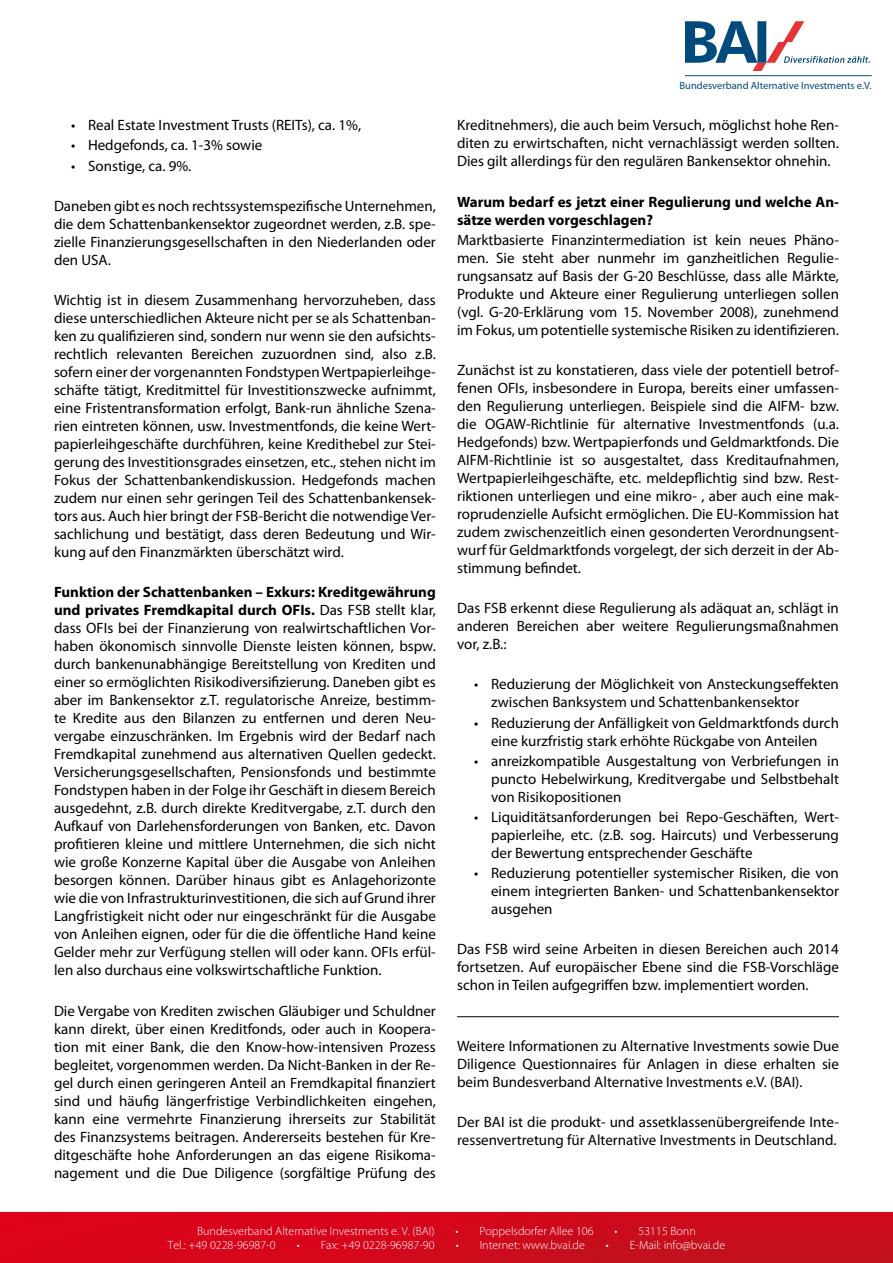
<style>
.page{position:relative;width:893px;height:1263px;background:#fff}
.page>*{position:absolute;margin:0;border:0;box-sizing:border-box;transform-origin:0 0}
.t1{font:15px/18px "Myriad Pro";color:#000;text-align:justify}
.t2{font:700 15px/18px "Myriad Pro";color:#000}
.t3{font:300 12px "Myriad Pro";color:#fff}
.t4{font:10.5px "Myriad Pro";color:#004b7c}
.s1{font-weight:700}
</style>
<div class="page">
<div style="left:0;top:1209px;width:893px;height:54px;background:#000;opacity:.3"></div>
<svg style="left:0;top:1212px;width:893px;height:51px;background:#d1081a"></svg>
<svg style="left:685px;top:21px;width:185px;height:49px"></svg>
<hr style="left:685px;top:75px;width:187px;height:1px;background:#004b7c">
<hr style="left:457px;top:1016px;width:382px;height:1px;background:#000">
<p class="t1" style="left:71px;top:117px;width:292px">• Real Estate Investment Trusts (REITs), ca. 1%,</p>
<p class="t1" style="left:71px;top:137px;width:193px">• Hedgefonds, ca. 1-3% sowie</p>
<p class="t1" style="left:71px;top:157px;width:122px">• Sonstige, ca. 9%.</p>
<p class="t1" style="left:54px;top:197px;width:383px">Daneben gibt es noch rechtssystemspezifische Unternehmen, die dem Schattenbankensektor zugeordnet werden, z.B. spe&shy;zielle Finanzierungsgesellschaften in den Niederlanden oder den USA.</p>
<p class="t1" style="left:54px;top:291px;width:383px">Wichtig ist in diesem Zusammenhang hervorzuheben, dass diese unterschiedlichen Akteure nicht per se als Schattenban&shy;ken zu qualifizieren sind, sondern nur wenn sie den aufsichts&shy;rechtlich relevanten Bereichen zuzuordnen sind, also z.B. sofern einer der vorgenannten Fondstypen Wertpapierleihge&shy;schäfte tätigt, Kreditmittel für Investitionszwecke aufnimmt, eine Fristentransformation erfolgt, Bank-run ähnliche Szena&shy;rien eintreten können, usw. Investmentfonds, die keine Wert&shy;papierleihgeschäfte durchführen, keine Kredithebel zur Stei&shy;gerung des Investitionsgrades einsetzen, etc., stehen nicht im Fokus der Schattenbankendiskussion. Hedgefonds machen zudem nur einen sehr geringen Teil des Schattenbankensek&shy;tors aus. Auch hier bringt der FSB-Bericht die notwendige Ver&shy;sachlichung und bestätigt, dass deren Bedeutung und Wir&shy;kung auf den Finanzmärkten überschätzt wird.</p>
<p class="t1" style="left:54px;top:584px;width:383px"><span class="s1">Funktion der Schattenbanken – Exkurs: Kreditgewährung und privates Fremdkapital durch OFIs.</span> Das FSB stellt klar, dass OFIs bei der Finanzierung von realwirtschaftlichen Vor&shy;haben ökonomisch sinnvolle Dienste leisten können, bspw. durch bankenunabhängige Bereitstellung von Krediten und einer so ermöglichten Risikodiversifizierung. Daneben gibt es aber im Bankensektor z.T. regulatorische Anreize, bestimm&shy;te Kredite aus den Bilanzen zu entfernen und deren Neu&shy;vergabe einzuschränken. Im Ergebnis wird der Bedarf nach Fremdkapital zunehmend aus alternativen Quellen gedeckt.<br>Versicherungsgesellschaften, Pensionsfonds und bestimmte Fondstypen haben in der Folge ihr Geschäft in diesem Bereich ausgedehnt, z.B. durch direkte Kreditvergabe, z.T. durch den Aufkauf von Darlehensforderungen von Banken, etc. Davon profitieren kleine und mittlere Unternehmen, die sich nicht wie große Konzerne Kapital über die Ausgabe von Anleihen besorgen können. Darüber hinaus gibt es Anlagehorizonte wie die von Infrastrukturinvestitionen, die sich auf Grund ihrer Langfristigkeit nicht oder nur eingeschränkt für die Ausgabe von Anleihen eignen, oder für die die öffentliche Hand keine Gelder mehr zur Verfügung stellen will oder kann. OFIs erfül&shy;len also durchaus eine volkswirtschaftliche Funktion.</p>
<p class="t1" style="left:54px;top:1002px;width:383px">Die Vergabe von Krediten zwischen Gläubiger und Schuldner kann direkt, über einen Kreditfonds, oder auch in Koopera&shy;tion mit einer Bank, die den Know-how-intensiven Prozess begleitet, vorgenommen werden. Da Nicht-Banken in der Re&shy;gel durch einen geringeren Anteil an Fremdkapital finanziert sind und häufig längerfristige Verbindlichkeiten eingehen, kann eine vermehrte Finanzierung ihrerseits zur Stabilität des Finanzsystems beitragen. Andererseits bestehen für Kre&shy;ditgeschäfte hohe Anforderungen an das eigene Risikoma&shy;nagement und die Due Diligence (sorgfältige Prüfung des</p>
<p class="t4" style="left:679px;top:80px;width:194px">Bundesverband Alternative Investments e.V.</p>
<p class="t1" style="left:457px;top:117px;width:383px">Kreditnehmers), die auch beim Versuch, möglichst hohe Ren&shy;diten zu erwirtschaften, nicht vernachlässigt werden sollten.<br>Dies gilt allerdings für den regulären Bankensektor ohnehin.</p>
<p class="t2" style="left:457px;top:193px;width:383px">Warum bedarf es jetzt einer Regulierung und welche An&shy;sätze werden vorgeschlagen?</p>
<p class="t1" style="left:457px;top:231px;width:383px">Marktbasierte Finanzintermediation ist kein neues Phäno&shy;men. Sie steht aber nunmehr im ganzheitlichen Regulie&shy;rungsansatz auf Basis der G-20 Beschlüsse, dass alle Märkte, Produkte und Akteure einer Regulierung unterliegen sollen (vgl. G-20-Erklärung vom 15. November 2008), zunehmend im Fokus, um potentielle systemische Risiken zu identifizieren.</p>
<p class="t1" style="left:457px;top:361px;width:383px">Zunächst ist zu konstatieren, dass viele der potentiell betrof&shy;fenen OFIs, insbesondere in Europa, bereits einer umfassen&shy;den Regulierung unterliegen. Beispiele sind die AIFM- bzw. die OGAW-Richtlinie für alternative Investmentfonds (u.a.<br>Hedgefonds) bzw. Wertpapierfonds und Geldmarktfonds. Die AIFM-Richtlinie ist so ausgestaltet, dass Kreditaufnahmen, Wertpapierleihgeschäfte, etc. meldepflichtig sind bzw. Rest&shy;riktionen unterliegen und eine mikro- , aber auch eine mak&shy;roprudenzielle Aufsicht ermöglichen. Die EU-Kommission hat zudem zwischenzeitlich einen gesonderten Verordnungsent&shy;wurf für Geldmarktfonds vorgelegt, der sich derzeit in der Ab&shy;stimmung befindet.</p>
<p class="t1" style="left:457px;top:599px;width:383px">Das FSB erkennt diese Regulierung als adäquat an, schlägt in anderen Bereichen aber weitere Regulierungsmaßnahmen vor, z.B.:</p>
<p class="t1" style="left:491px;top:676px;width:349px;text-indent:-17px">• Reduzierung der Möglichkeit von Ansteckungseffekten zwischen Banksystem und Schattenbankensektor</p>
<p class="t1" style="left:474px;top:714px;width:366px;text-align:center">• Reduzierung der Anfälligkeit von Geldmarktfonds durch eine kurzfristig stark erhöhte Rückgabe von Anteilen</p>
<p class="t1" style="left:491px;top:752px;width:349px;text-indent:-17px">• anreizkompatible Ausgestaltung von Verbriefungen in puncto Hebelwirkung, Kreditvergabe und Selbstbehalt von Risikopositionen</p>
<p class="t1" style="left:491px;top:808px;width:349px;text-indent:-17px">• Liquiditätsanforderungen bei Repo-Geschäften, Wert&shy;papierleihe, etc. (z.B. sog. Haircuts) und Verbesserung der Bewertung entsprechender Geschäfte</p>
<p class="t1" style="left:491px;top:864px;width:349px;text-indent:-17px">• Reduzierung potentieller systemischer Risiken, die von einem integrierten Banken- und Schattenbankensektor ausgehen</p>
<p class="t1" style="left:457px;top:940px;width:383px">Das FSB wird seine Arbeiten in diesen Bereichen auch 2014 fortsetzen. Auf europäischer Ebene sind die FSB-Vorschläge schon in Teilen aufgegriffen bzw. implementiert worden.</p>
<p class="t1" style="left:457px;top:1037px;width:383px">Weitere Informationen zu Alternative Investments sowie Due Diligence Questionnaires für Anlagen in diese erhalten sie beim Bundesverband Alternative Investments e.V. (BAI).</p>
<p class="t1" style="left:457px;top:1113px;width:383px">Der BAI ist die produkt- und assetklassenübergreifende Inte&shy;ressenvertretung für Alternative Investments in Deutschland.</p>
<p class="t3" style="left:197px;top:1223px;width:239px">Bundesverband Alternative Investments e. V. (BAI)</p>
<p class="t3" style="left:456px;top:1223px;width:140px">• Poppelsdorfer Allee 106</p>
<p class="t3" style="left:615px;top:1223px;width:83px">• 53115 Bonn</p>
<p class="t3" style="left:168px;top:1238px;width:109px">Tel.: +49 0228-96987-0</p>
<p class="t3" style="left:297px;top:1238px;width:139px">• Fax: +49 0228-96987-90</p>
<p class="t3" style="left:456px;top:1238px;width:131px">• Internet: www.bvai.de</p>
<p class="t3" style="left:606px;top:1238px;width:121px">• E-Mail: info@bvai.de</p>
</div>
